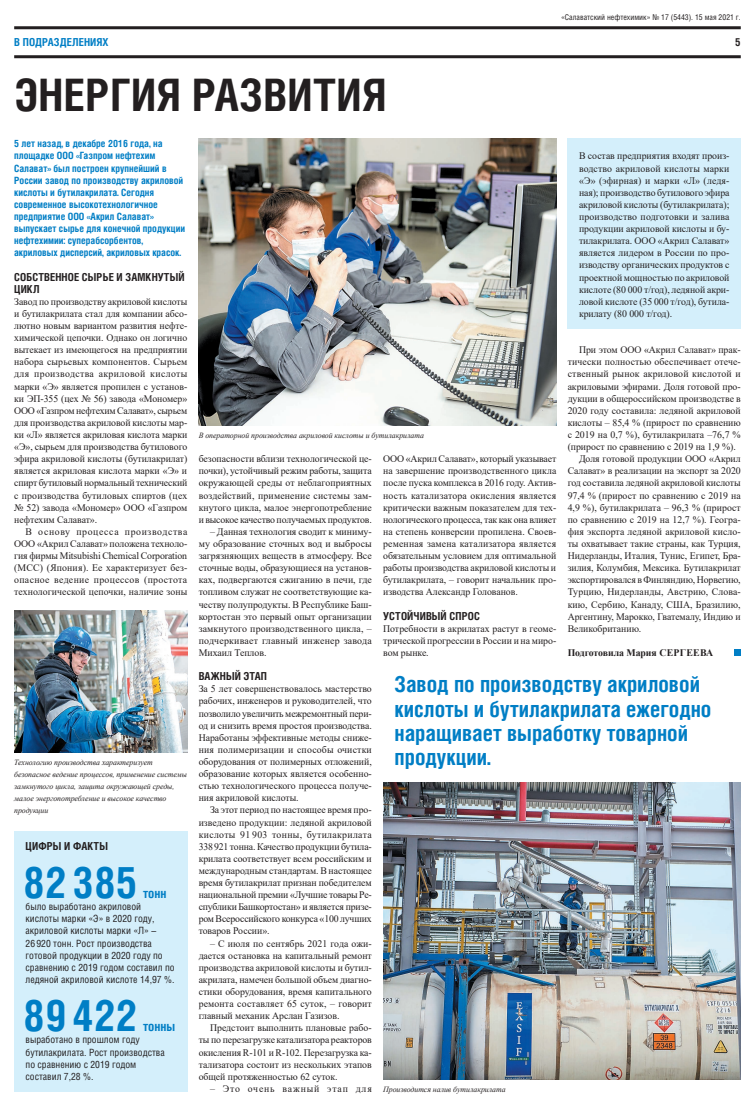
<style>
.page{position:relative;width:755px;height:1106px;background:#fff}
.page>*{position:absolute;margin:0;border:0;box-sizing:border-box;transform-origin:0 0}
.t1{font:700 44.8px "Helios Cond";letter-spacing:.01em;color:#231f20}
.t2{font:700 43.5px "Helios Cond";color:#007ec5}
.t3{font:700 22px/24.2px "Helios Cond";color:#007ec5}
.t4{font:700 13px "Helios Cond";color:#007ec5}
.t5{font:700 11px/12.1px "Helios Cond";letter-spacing:.01em;color:#231f20}
.t6{font:700 11px "Helios Cond";letter-spacing:.01em;color:#007ec5}
.t7{font:10px/12.1px "Times New Roman";letter-spacing:-.005em;color:#231f20;text-align:justify}
.t8{font:700 10px/12.1px "Helios Cond";color:#007ec5}
.t9{font:10px/12.1px "Helios Cond";color:#231f20}
.t10{font:10px "Times New Roman";letter-spacing:.015em;color:#231f20}
.t11{font:10px "Times New Roman";letter-spacing:.02em;color:#231f20}
.t12{font:700 10px "Times New Roman";letter-spacing:-.005em;color:#231f20}
.t13{font:10px "Times New Roman";letter-spacing:.085em;color:#231f20}
.t14{font:italic 8px/12.1px "Times New Roman";letter-spacing:-.005em;color:#231f20}
.t15{font:8px "Helios Cond";color:#231f20}
</style>
<div class="page">
<div style="left:14px;top:831px;width:173px;height:260px;background:#d4effb"></div>
<div style="left:567px;top:139px;width:173px;height:190px;background:#d4effb"></div>
<hr style="left:14px;top:26px;width:726px;height:3px;background:#231f20">
<hr style="left:14px;top:55px;width:726px;height:3px;background:#231f20">
<img style="left:198px;top:139px;width:358px;height:287px">
<img style="left:383px;top:782px;width:357px;height:297px">
<img style="left:14px;top:610px;width:173px;height:142px">
<div style="left:733px;top:649px;width:7px;height:7px;background:#007ec5"></div>
<p class="t15" style="left:560px;top:12px;width:181px">«Салаватский нефтехимик» № 17 (5443). 15 мая 2021 г.</p>
<p class="t6" style="left:14px;top:35px;width:96px">В ПОДРАЗДЕЛЕНИЯХ</p>
<p class="t5" style="left:734px;top:36px;width:7px">5</p>
<h1 class="t1" style="left:14px;top:65px;width:373px">ЭНЕРГИЯ РАЗВИТИЯ</h1>
<p class="t8" style="left:14px;top:138px;width:172px">5 лет назад, в декабре 2016 года, на площадке ООО «Газпром нефтехим Салават» был построен крупнейший в России завод по производству акриловой кислоты и бутилакрилата. Сегодня современное высокотехнологичное предприятие ООО «Акрил Салават» выпускает сырье для конечной продукции нефтехимии: суперабсорбентов, акриловых дисперсий, акриловых красок.</p>
<p class="t5" style="left:14px;top:270px;width:172px">СОБСТВЕННОЕ СЫРЬЕ И ЗАМКНУТЫЙ<br>ЦИКЛ</p>
<p class="t7" style="left:14px;top:295px;width:174px">Завод по производству акриловой кислоты и бутилакрилата стал для компании абсо&shy;лютно новым вариантом развития нефте&shy;химической цепочки. Однако он логично вытекает из имеющегося на предприятии набора сырьевых компонентов. Сырьем для производства акриловой кислоты марки «Э» является пропилен с установ&shy;ки ЭП-355 (цех № 56) завода «Мономер» ООО «Газпром нефтехим Салават», сырьем для производства акриловой кислоты мар&shy;ки «Л» является акриловая кислота марки «Э», сырьем для производства бутилового эфира акриловой кислоты (бутилакрилат) является акриловая кислота марки «Э» и спирт бутиловый нормальный технический с производства бутиловых спиртов (цех № 52) завода «Мономер» ООО «Газпром нефтехим Салават».</p>
<p class="t7" style="left:14px;top:525px;width:174px;text-indent:11px">В основу процесса производства ООО «Акрил Салават» положена техноло&shy;гия фирмы Mitsubishi Chemical Corporation (МСС) (Япония). Ее характеризует без&shy;опасное ведение процессов (простота технологической цепочки, наличие зоны</p>
<p class="t14" style="left:14px;top:756px;width:174px">Технологию производства характеризует безопасное ведение процессов, применение системы замкнутого цикла, защита окружающей среды, малое энергопотребление и высокое качество продукции</p>
<p class="t5" style="left:26px;top:839px;width:84px">ЦИФРЫ И ФАКТЫ</p>
<h2 class="t2" style="left:23px;top:853px;width:116px">82385</h2>
<h3 class="t4" style="left:143px;top:884px;width:25px">тонн</h3>
<p class="t9" style="left:26px;top:900px;width:151px">было выработано акриловой кислоты марки «Э» в 2020 году, акриловой кислоты марки «Л» –<br>26 920 тонн. Рост производства готовой продукции в 2020 году по сравнению с 2019 годом составил по ледяной акриловой кислоте 14,97 %.</p>
<h2 class="t2" style="left:23px;top:986px;width:116px">89422</h2>
<h3 class="t4" style="left:143px;top:1017px;width:34px">тонны</h3>
<p class="t9" style="left:26px;top:1033px;width:141px">выработано в прошлом году бутилакрилата. Рост производства по сравнению с 2019 годом составил 7,28 %.</p>
<p class="t7" style="left:578px;top:150px;width:152px">В состав предприятия входят произ&shy;водство акриловой кислоты марки «Э» (эфирная) и марки «Л» (ледя&shy;ная); производство бутилового эфира акриловой кислоты (бутилакрилата); производство подготовки и залива продукции акриловой кислоты и бу&shy;тилакрилата. ООО «Акрил Салават» является лидером в России по про&shy;изводству органических продуктов с проектной мощностью по акриловой кислоте (80 000 т/год), ледяной акри&shy;ловой кислоте (35 000 т/год), бутила&shy;крилату (80 000 т/год).</p>
<p class="t7" style="left:578px;top:343px;width:163px">При этом ООО «Акрил Салават» прак-</p>
<p class="t7" style="left:567px;top:355px;width:174px">тически полностью обеспечивает отече-</p>
<p class="t11" style="left:567px;top:367px;width:174px">ственный рынок акриловой кислотой и</p>
<p class="t7" style="left:567px;top:380px;width:174px">акриловыми эфирами. Доля готовой про-</p>
<p class="t7" style="left:567px;top:392px;width:174px">дукции в общероссийском производстве в</p>
<p class="t7" style="left:567px;top:404px;width:174px">2020 году составила: ледяной акриловой</p>
<p class="t7" style="left:567px;top:416px;width:174px">кислоты – 85,4 % (прирост по сравнению</p>
<p class="t7" style="left:567px;top:428px;width:174px">с 2019 на 0,7 %), бутилакрилата –76,7 %</p>
<p class="t7" style="left:567px;top:440px;width:170px">(прирост по сравнению с 2019 на 1,9 %).</p>
<p class="t7" style="left:578px;top:452px;width:163px">Доля готовой продукции ООО «Акрил</p>
<p class="t7" style="left:567px;top:464px;width:174px">Салават» в реализации на экспорт за 2020</p>
<p class="t7" style="left:567px;top:476px;width:174px">год составила ледяной акриловой кислоты</p>
<p class="t7" style="left:567px;top:489px;width:174px">97,4 % (прирост по сравнению с 2019 на</p>
<p class="t7" style="left:567px;top:501px;width:174px">4,9 %), бутилакрилата – 96,3 % (прирост</p>
<p class="t7" style="left:567px;top:513px;width:174px">по сравнению с 2019 на 12,7 %). Геогра-</p>
<p class="t7" style="left:567px;top:525px;width:174px">фия экспорта ледяной акриловой кисло-</p>
<p class="t7" style="left:567px;top:537px;width:174px">ты охватывает такие страны, как Турция,</p>
<p class="t7" style="left:567px;top:549px;width:174px">Нидерланды, Италия, Тунис, Египет, Бра-</p>
<p class="t7" style="left:567px;top:561px;width:174px">зилия, Колумбия, Мексика. Бутилакрилат</p>
<p class="t7" style="left:567px;top:573px;width:174px">экспортировался в Финляндию, Норвегию,</p>
<p class="t10" style="left:567px;top:585px;width:174px">Турцию, Нидерланды, Австрию, Слова-</p>
<p class="t7" style="left:567px;top:598px;width:174px">кию, Сербию, Канаду, США, Бразилию,</p>
<p class="t7" style="left:567px;top:610px;width:174px">Аргентину, Марокко, Гватемалу, Индию и</p>
<p class="t7" style="left:567px;top:622px;width:75px">Великобританию.</p>
<p class="t12" style="left:567px;top:645px;width:147px">Подготовила Мария СЕРГЕЕВА</p>
<p class="t14" style="left:198px;top:429px;width:227px">В операторной производства акриловой кислоты и бутилакрилата</p>
<p class="t7" style="left:198px;top:452px;width:174px">безопасности вблизи технологической це&shy;почки), устойчивый режим работы, защита окружающей среды от неблагоприятных воздействий, применение системы зам&shy;кнутого цикла, малое энергопотребление и высокое качество получаемых продуктов.</p>
<p class="t7" style="left:198px;top:525px;width:174px;text-indent:11px">– Данная технология сводит к миниму&shy;му образование сточных вод и выбросы загрязняющих веществ в атмосферу. Все сточные воды, образующиеся на установ&shy;ках, подвергаются сжиганию в печи, где топливом служат не соответствующие ка&shy;честву полупродукты. В Республике Баш&shy;кортостан это первый опыт организации замкнутого производственного цикла, – подчеркивает главный инженер завода Михаил Теплов.</p>
<p class="t5" style="left:198px;top:670px;width:70px">ВАЖНЫЙ ЭТАП</p>
<p class="t7" style="left:198px;top:682px;width:174px">За 5 лет совершенствовалось мастерство рабочих, инженеров и руководителей, что позволило увеличить межремонтный пери&shy;од и снизить время простоя производства.<br>Наработаны эффективные методы сниже&shy;ния полимеризации и способы очистки оборудования от полимерных отложений, образование которых является особенно&shy;стью технологического процесса получе&shy;ния акриловой кислоты.</p>
<p class="t7" style="left:198px;top:803px;width:174px;text-indent:11px">За этот период по настоящее время про&shy;изведено продукции: ледяной акриловой кислоты 91 903 тонны, бутилакрилата 338921 тонна. Качество продукции бутила&shy;крилата соответствует всем российским и международным стандартам. В настоящее время бутилакрилат признан победителем национальной премии «Лучшие товары Ре&shy;спублики Башкортостан» и является призе&shy;ром Всероссийского конкурса «100 лучших товаров России».</p>
<p class="t7" style="left:198px;top:936px;width:174px;text-indent:11px">– С июля по сентябрь 2021 года ожи&shy;дается остановка на капитальный ремонт производства акриловой кислоты и бутил&shy;акрилата, намечен большой объем диагно&shy;стики оборудования, время капитального ремонта составляет 65 суток, – говорит главный механик Арслан Газизов.</p>
<p class="t7" style="left:198px;top:1021px;width:174px;text-indent:11px">Предстоит выполнить плановые рабо&shy;ты по перезагрузке катализатора реакторов окисления R-101 и R-102. Перезагрузка ка&shy;тализатора состоит из нескольких этапов общей протяженностью 62 суток.</p>
<p class="t13" style="left:210px;top:1081px;width:163px">– Это очень важный этап для</p>
<p class="t7" style="left:383px;top:452px;width:174px">ООО «Акрил Салават», который указывает на завершение производственного цикла после пуска комплекса в 2016 году. Актив&shy;ность катализатора окисления является критически важным показателем для тех&shy;нологического процесса, так как она влияет на степень конверсии пропилена. Своев&shy;ременная замена катализатора является обязательным условием для оптимальной работы производства акриловой кислоты и бутилакрилата, – говорит начальник про&shy;изводства Александр Голованов.</p>
<p class="t5" style="left:383px;top:609px;width:98px">УСТОЙЧИВЫЙ СПРОС</p>
<p class="t7" style="left:383px;top:622px;width:174px">Потребности в акрилатах растут в геоме&shy;трической прогрессии в России и на миро&shy;вом рынке.</p>
<h3 class="t3" style="left:394px;top:672px;width:318px">Завод по производству акриловой кислоты и бутилакрилата ежегодно наращивает выработку товарной продукции.</h3>
<p class="t14" style="left:383px;top:1083px;width:124px">Производится налив бутилакрилата</p>
</div>
